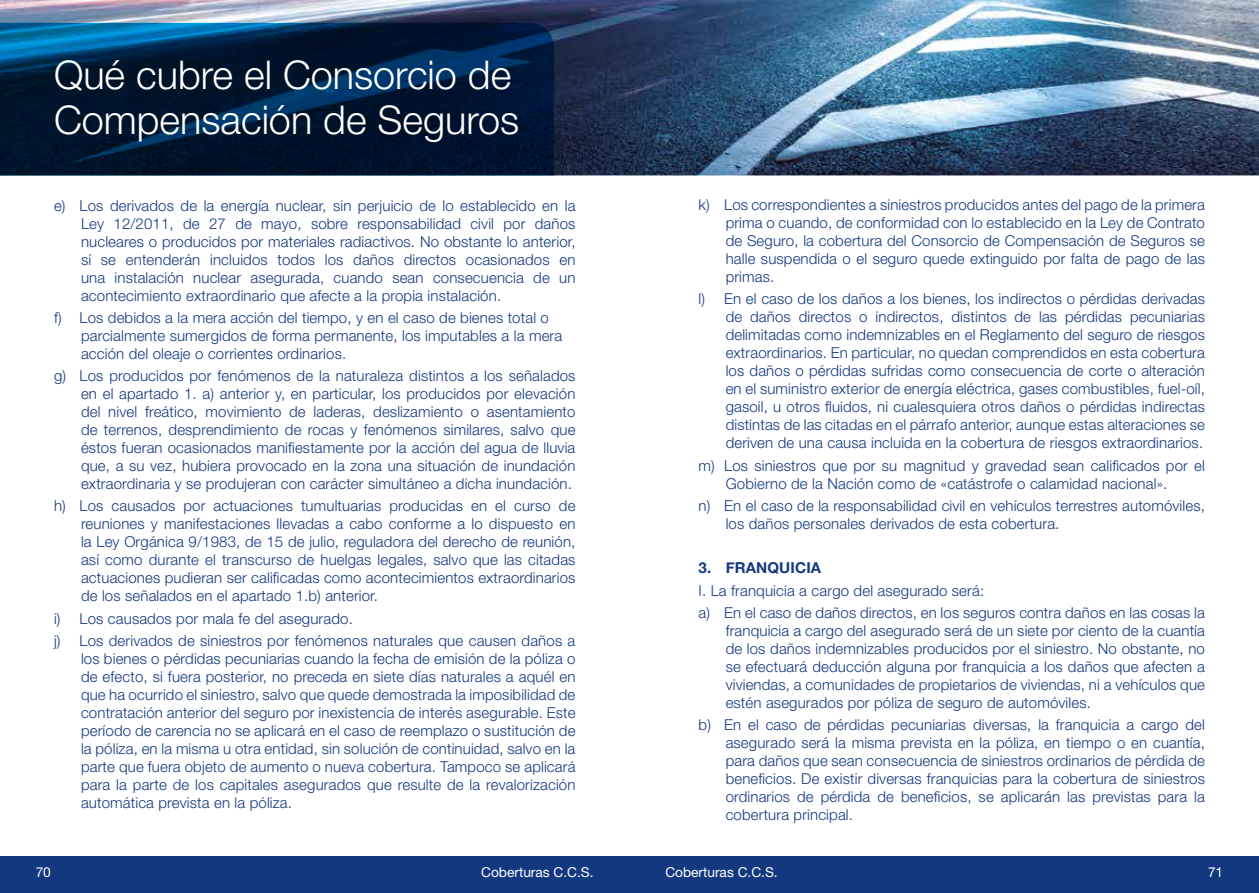
<style>
.page{position:relative;width:1259px;height:893px;background:#fff}
.page>*{position:absolute;margin:0;border:0;box-sizing:border-box;transform-origin:0 0}
.t1{font:300 39.6px/45px "Helvetica Neue LT Std";color:#fff}
.t2{font:300 15px/18px "Helvetica Neue LT Std";letter-spacing:.01em;color:#14387f;text-align:justify}
.t3{font:700 15px "Helvetica Neue";letter-spacing:.01em;color:#14387f}
.t4{font:13.65px "Helvetica Neue LT Std";color:#fff}
</style>
<div class="page">
<img style="left:0;top:0;width:1259px;height:175px">
<div style="left:0;top:856px;width:1259px;height:37px;background:#14387f"></div>
<svg style="left:0;top:23px;width:554px;height:152px;background:#001f3e"></svg>
<h1 class="t1" style="left:54px;top:52px;width:467px">Qué cubre el Consorcio de<br>Compensación de Seguros</h1>
<p class="t2" style="left:81px;top:196px;width:496px;text-indent:-27px">e) Los derivados de la energía nuclear, sin perjuicio de lo establecido en la Ley 12/2011, de 27 de mayo, sobre responsabilidad civil por daños nucleares o producidos por materiales radiactivos. No obstante lo anterior, sí se entenderán incluidos todos los daños directos ocasionados en una instalación nuclear asegurada, cuando sean consecuencia de un acontecimiento extraordinario que afecte a la propia instalación.</p>
<p class="t2" style="left:81px;top:308px;width:483px;text-align:left;text-indent:-27px">f) Los debidos a la mera acción del tiempo, y en el caso de bienes total o parcialmente sumergidos de forma permanente, los imputables a la mera acción del oleaje o corrientes ordinarios.</p>
<p class="t2" style="left:81px;top:366px;width:496px;text-indent:-27px">g) Los producidos por fenómenos de la naturaleza distintos a los señalados en el apartado 1. a) anterior y, en particular, los producidos por elevación del nivel freático, movimiento de laderas, deslizamiento o asentamiento de terrenos, desprendimiento de rocas y fenómenos similares, salvo que éstos fueran ocasionados manifiestamente por la acción del agua de lluvia que, a su vez, hubiera provocado en la zona una situación de inundación extraordinaria y se produjeran con carácter simultáneo a dicha inundación.</p>
<p class="t2" style="left:81px;top:497px;width:496px;text-indent:-27px">h) Los causados por actuaciones tumultuarias producidas en el curso de reuniones y manifestaciones llevadas a cabo conforme a lo dispuesto en la Ley Orgánica 9/1983, de 15 de julio, reguladora del derecho de reunión, así como durante el transcurso de huelgas legales, salvo que las citadas actuaciones pudieran ser calificadas como acontecimientos extraordinarios de los señalados en el apartado 1.b) anterior.</p>
<p class="t2" style="left:54px;top:607px;width:523px;line-height:22.2px">i) Los causados por mala fe del asegurado.<br>j) Los derivados de siniestros por fenómenos naturales que causen daños a</p>
<p class="t2" style="left:81px;top:649px;width:496px">los bienes o pérdidas pecuniarias cuando la fecha de emisión de la póliza o de efecto, si fuera posterior, no preceda en siete días naturales a aquél en que ha ocurrido el siniestro, salvo que quede demostrada la imposibilidad de contratación anterior del seguro por inexistencia de interés asegurable. Este período de carencia no se aplicará en el caso de reemplazo o sustitución de la póliza, en la misma u otra entidad, sin solución de continuidad, salvo en la parte que fuera objeto de aumento o nueva cobertura. Tampoco se aplicará para la parte de los capitales asegurados que resulte de la revalorización automática prevista en la póliza.</p>
<p class="t2" style="left:725px;top:196px;width:481px;text-indent:-27px">k) Los correspondientes a siniestros producidos antes del pago de la primera prima o cuando, de conformidad con lo establecido en la Ley de Contrato de Seguro, la cobertura del Consorcio de Compensación de Seguros se halle suspendida o el seguro quede extinguido por falta de pago de las primas.</p>
<p class="t2" style="left:725px;top:290px;width:481px;text-indent:-27px">l) En el caso de los daños a los bienes, los indirectos o pérdidas derivadas de daños directos o indirectos, distintos de las pérdidas pecuniarias delimitadas como indemnizables en el Reglamento del seguro de riesgos extraordinarios. En particular, no quedan comprendidos en esta cobertura los daños o pérdidas sufridas como consecuencia de corte o alteración en el suministro exterior de energía eléctrica, gases combustibles, fuel-oíl, gasoil, u otros fluidos, ni cualesquiera otros daños o pérdidas indirectas distintas de las citadas en el párrafo anterior, aunque estas alteraciones se deriven de una causa incluida en la cobertura de riesgos extraordinarios.</p>
<p class="t2" style="left:725px;top:456px;width:481px;text-indent:-27px">m) Los siniestros que por su magnitud y gravedad sean calificados por el<br>Gobierno de la Nación como de «catástrofe o calamidad nacional».</p>
<p class="t2" style="left:725px;top:496px;width:481px;text-indent:-27px">n) En el caso de la responsabilidad civil en vehículos terrestres automóviles, los daños personales derivados de esta cobertura.</p>
<p class="t3" style="left:698px;top:556px;width:124px">3. FRANQUICIA</p>
<p class="t2" style="left:698px;top:579px;width:508px;line-height:22.2px">I. La franquicia a cargo del asegurado será:<br>a) En el caso de daños directos, en los seguros contra daños en las cosas la</p>
<p class="t2" style="left:725px;top:621px;width:481px">franquicia a cargo del asegurado será de un siete por ciento de la cuantía de los daños indemnizables producidos por el siniestro. No obstante, no se efectuará deducción alguna por franquicia a los daños que afecten a viviendas, a comunidades de propietarios de viviendas, ni a vehículos que estén asegurados por póliza de seguro de automóviles.</p>
<p class="t2" style="left:725px;top:715px;width:481px;text-indent:-27px">b) En el caso de pérdidas pecuniarias diversas, la franquicia a cargo del asegurado será la misma prevista en la póliza, en tiempo o en cuantía, para daños que sean consecuencia de siniestros ordinarios de pérdida de beneficios. De existir diversas franquicias para la cobertura de siniestros ordinarios de pérdida de beneficios, se aplicarán las previstas para la cobertura principal.</p>
<p class="t4" style="left:36px;top:864px;width:16px">70</p>
<p class="t4" style="left:481px;top:864px;width:114px">Coberturas C.C.S.</p>
<p class="t4" style="left:665px;top:864px;width:114px">Coberturas C.C.S.</p>
<p class="t4" style="left:1208px;top:864px;width:16px">71</p>
</div>
